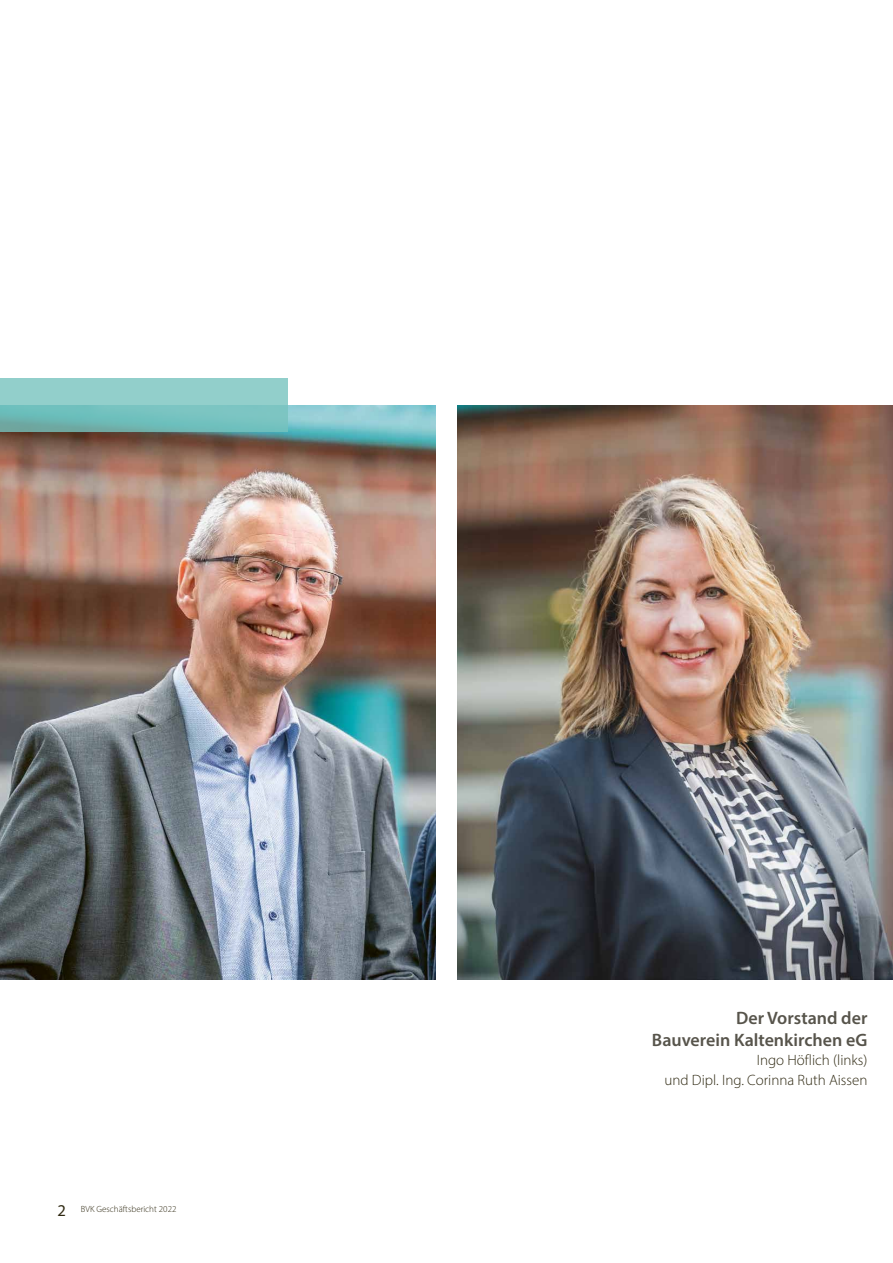
<style>
.page{position:relative;width:893px;height:1263px;background:#fff}
.page>*{position:absolute;margin:0;border:0;box-sizing:border-box;transform-origin:0 0}
.t1{font:600 18px/21.6px "Myriad Pro";color:#57544b;text-align:right}
.t2{font:300 15px/19.5px "Myriad Pro";color:#2f2912;text-align:right}
.t3{font:300 9px "Myriad Pro";color:#2f2912}
.s1{font-weight:400;font-size:16.5px}
</style>
<div class="page">
<img style="left:457px;top:405px;width:436px;height:574px">
<img style="left:0;top:405px;width:436px;height:574px">
<svg style="left:0;top:378px;width:288px;height:54px;background:#82c5c1"></svg>
<p class="t3" style="left:57px;top:1203px;width:121px"><span class="s1">2</span> BVK Geschäftsbericht 2022</p>
<p class="t1" style="left:652px;top:1007px;width:217px">Der Vorstand der<br>Bauverein Kaltenkirchen eG</p>
<p class="t2" style="left:664px;top:1050px;width:204px">Ingo Höflich (links)<br>und Dipl. Ing. Corinna Ruth Aissen</p>
</div>
